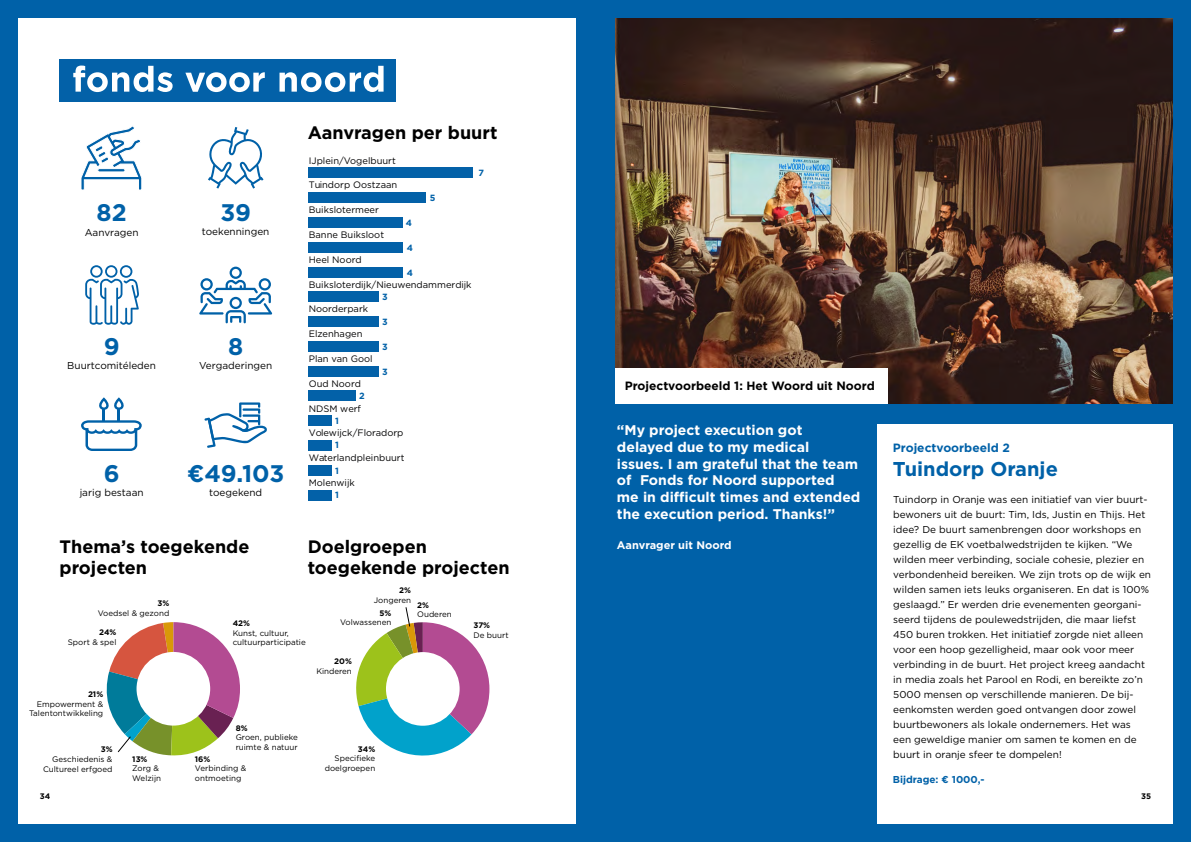
<style>
.page{position:relative;width:1191px;height:842px;background:#0061a8}
.page>*{position:absolute;margin:0;border:0;box-sizing:border-box;transform-origin:0 0}
.t1{font:700 24px "Gotham";letter-spacing:-.005em;color:#0061a8}
.t2{font:700 20px "Gotham";color:#0061a8}
.t3{font:700 18px/21.6px "Gotham";color:#000}
.t4{font:700 14px/16.8px "Gotham";color:#fff}
.t5{font:700 12px "Gotham";color:#000}
.t6{font:700 12px "Gotham";color:#0061a8}
.t7{font:700 11px "Gotham";color:#fff}
.t8{font:10px/15px "Gotham";color:#000}
.t9{font:700 10px "Gotham";color:#0061a8}
.t10{font:9.4px "Gotham";color:#020203}
.t11{font:700 9px "Gotham";color:#0061a8}
.t12{font:8px/9.6px "Gotham";color:#000}
.t13{font:700 8px "Gotham";color:#000}
</style>
<div class="page">
<div style="left:18px;top:18px;width:557px;height:805px;background:#fff"></div>
<div style="left:60px;top:60px;width:336px;height:42px;background:#0361a8"></div>
<svg style="left:73px;top:66px;width:100px;height:26px"></svg>
<svg style="left:185px;top:72px;width:80px;height:20px"></svg>
<svg style="left:279px;top:66px;width:104px;height:26px"></svg>
<svg style="left:208px;top:127px;width:56px;height:62px"></svg>
<svg style="left:85px;top:265px;width:54px;height:60px"></svg>
<svg style="left:199px;top:267px;width:73px;height:56px"></svg>
<svg style="left:81px;top:397px;width:61px;height:54px"></svg>
<svg style="left:81px;top:126px;width:61px;height:64px"></svg>
<svg style="left:204px;top:402px;width:63px;height:46px"></svg>
<img style="left:615px;top:18px;width:557px;height:385px">
<div style="left:876px;top:424px;width:296px;height:399px;background:#fff"></div>
<div style="left:615px;top:368px;width:272px;height:35px;background:#fff"></div>
<div style="left:308px;top:168px;width:165px;height:10px;background:#0361a8"></div>
<div style="left:308px;top:192px;width:118px;height:11px;background:#0361a8"></div>
<div style="left:308px;top:217px;width:94px;height:11px;background:#0361a8"></div>
<div style="left:308px;top:242px;width:94px;height:10px;background:#0361a8"></div>
<div style="left:308px;top:267px;width:94px;height:10px;background:#0361a8"></div>
<div style="left:308px;top:292px;width:71px;height:10px;background:#0361a8"></div>
<div style="left:308px;top:316px;width:71px;height:11px;background:#0361a8"></div>
<div style="left:308px;top:341px;width:71px;height:11px;background:#0361a8"></div>
<div style="left:308px;top:366px;width:71px;height:10px;background:#0361a8"></div>
<div style="left:308px;top:391px;width:47px;height:10px;background:#0361a8"></div>
<div style="left:308px;top:416px;width:24px;height:10px;background:#0361a8"></div>
<div style="left:308px;top:440px;width:24px;height:11px;background:#0361a8"></div>
<div style="left:308px;top:465px;width:24px;height:11px;background:#0361a8"></div>
<div style="left:308px;top:490px;width:24px;height:10px;background:#0361a8"></div>
<svg style="left:106px;top:622px;width:134px;height:134px"></svg>
<svg style="left:356px;top:607px;width:133px;height:149px"></svg>
<h3 class="t3" style="left:308px;top:121px;width:191px">Aanvragen per buurt</h3>
<h1 class="t1" style="left:97px;top:197px;width:32px">82</h1>
<h1 class="t1" style="left:220px;top:196px;width:32px">39</h1>
<p class="t8" style="left:85px;top:224px;width:55px">Aanvragen</p>
<p class="t8" style="left:202px;top:224px;width:69px">toekenningen</p>
<h1 class="t1" style="left:104px;top:330px;width:17px">9</h1>
<h1 class="t1" style="left:228px;top:330px;width:17px">8</h1>
<p class="t8" style="left:67px;top:358px;width:90px">Buurtcomitéleden</p>
<p class="t8" style="left:199px;top:358px;width:75px">Vergaderingen</p>
<h1 class="t1" style="left:104px;top:457px;width:17px">6</h1>
<h1 class="t1" style="left:187px;top:457px;width:99px">€49.103</h1>
<p class="t8" style="left:80px;top:485px;width:65px">jarig bestaan</p>
<p class="t8" style="left:209px;top:485px;width:54px">toegekend</p>
<p class="t10" style="left:309px;top:154px;width:89px">IJplein/Vogelbuurt</p>
<p class="t10" style="left:309px;top:179px;width:90px">Tuindorp Oostzaan</p>
<p class="t10" style="left:309px;top:204px;width:72px">Buikslotermeer</p>
<p class="t10" style="left:309px;top:229px;width:77px">Banne Buiksloot</p>
<p class="t10" style="left:309px;top:253px;width:54px">Heel Noord</p>
<p class="t11" style="left:406px;top:216px;width:8px">4</p>
<p class="t11" style="left:407px;top:241px;width:8px">4</p>
<p class="t11" style="left:407px;top:267px;width:8px">4</p>
<p class="t11" style="left:430px;top:192px;width:7px">5</p>
<p class="t11" style="left:478px;top:167px;width:7px">7</p>
<p class="t10" style="left:309px;top:278px;width:164px">Buiksloterdijk/Nieuwendammerdijk</p>
<p class="t10" style="left:309px;top:303px;width:61px">Noorderpark</p>
<p class="t10" style="left:309px;top:328px;width:55px">Elzenhagen</p>
<p class="t10" style="left:309px;top:353px;width:65px">Plan van Gool</p>
<p class="t10" style="left:309px;top:377px;width:54px">Oud Noord</p>
<p class="t11" style="left:359px;top:390px;width:7px">2</p>
<p class="t10" style="left:309px;top:402px;width:54px">NDSM werf</p>
<p class="t11" style="left:382px;top:291px;width:7px">3</p>
<p class="t11" style="left:382px;top:316px;width:7px">3</p>
<p class="t11" style="left:382px;top:341px;width:7px">3</p>
<p class="t11" style="left:382px;top:366px;width:7px">3</p>
<p class="t11" style="left:335px;top:414px;width:5px">1</p>
<p class="t11" style="left:335px;top:439px;width:5px">1</p>
<p class="t11" style="left:335px;top:464px;width:5px">1</p>
<p class="t10" style="left:309px;top:427px;width:96px">Volewijck/Floradorp</p>
<p class="t10" style="left:309px;top:452px;width:97px">Waterlandpleinbuurt</p>
<p class="t10" style="left:309px;top:477px;width:48px">Molenwijk</p>
<p class="t11" style="left:335px;top:489px;width:5px">1</p>
<h3 class="t3" style="left:60px;top:535px;width:191px">Thema’s toegekende projecten</h3>
<h3 class="t3" style="left:308px;top:535px;width:203px">Doelgroepen toegekende projecten</h3>
<p class="t13" style="left:157px;top:598px;width:13px">3%</p>
<p class="t12" style="left:98px;top:608px;width:73px">Voedsel &amp; gezond</p>
<p class="t13" style="left:99px;top:627px;width:19px">24%</p>
<p class="t12" style="left:68px;top:637px;width:50px">Sport &amp; spel</p>
<p class="t13" style="left:88px;top:689px;width:17px">21%</p>
<p class="t12" style="left:29px;top:699px;width:76px;text-align:right">Empowerment &amp;<br>Talentontwikkeling</p>
<p class="t13" style="left:101px;top:744px;width:13px">3%</p>
<p class="t12" style="left:43px;top:754px;width:71px;text-align:right">Geschiedenis &amp;<br>Cultureel erfgoed</p>
<p class="t13" style="left:40px;top:791px;width:12px">34</p>
<p class="t13" style="left:132px;top:754px;width:17px">13%</p>
<p class="t12" style="left:132px;top:764px;width:30px">Zorg &amp;<br>Welzijn</p>
<p class="t13" style="left:233px;top:618px;width:19px">42%</p>
<p class="t12" style="left:233px;top:628px;width:75px">Kunst, cultuur, cultuurparticipatie</p>
<p class="t13" style="left:399px;top:585px;width:13px">2%</p>
<p class="t12" style="left:374px;top:595px;width:39px">Jongeren</p>
<p class="t13" style="left:417px;top:599px;width:13px">2%</p>
<p class="t13" style="left:379px;top:608px;width:13px">5%</p>
<p class="t12" style="left:417px;top:609px;width:36px">Ouderen</p>
<p class="t12" style="left:340px;top:618px;width:53px">Volwassenen</p>
<p class="t13" style="left:334px;top:656px;width:19px">20%</p>
<p class="t12" style="left:316px;top:666px;width:37px">Kinderen</p>
<p class="t13" style="left:236px;top:723px;width:13px">8%</p>
<p class="t12" style="left:236px;top:733px;width:64px">Groen, publieke ruimte &amp; natuur</p>
<p class="t13" style="left:195px;top:754px;width:17px">16%</p>
<p class="t12" style="left:195px;top:764px;width:53px">Verbinding &amp; ontmoeting</p>
<p class="t13" style="left:358px;top:743px;width:19px">34%</p>
<p class="t12" style="left:325px;top:753px;width:52px;text-align:right">Specifieke doelgroepen</p>
<p class="t13" style="left:473px;top:620px;width:18px">37%</p>
<p class="t12" style="left:473px;top:630px;width:37px">De buurt</p>
<p class="t5" style="left:624px;top:378px;width:252px">Projectvoorbeeld 1: Het Woord uit Noord</p>
<h3 class="t4" style="left:617px;top:422px;width:245px">“My project execution got delayed due to my medical<br>issues. I am grateful that the team of Fonds for Noord supported<br>me in difficult times and extended the execution period. Thanks!”</h3>
<p class="t7" style="left:617px;top:538px;width:116px">Aanvrager uit Noord</p>
<p class="t6" style="left:893px;top:440px;width:119px">Projectvoorbeeld 2</p>
<h2 class="t2" style="left:893px;top:456px;width:167px">Tuindorp Oranje</h2>
<p class="t8" style="left:893px;top:491px;width:259px">Tuindorp in Oranje was een initiatief van vier buurt&shy;bewoners uit de buurt: Tim, Ids, Justin en Thijs. Het idee? De buurt samenbrengen door workshops en gezellig de EK voetbalwedstrijden te kijken. “We wilden meer verbinding, sociale cohesie, plezier en verbondenheid bereiken. We zijn trots op de wijk en wilden samen iets leuks organiseren. En dat is 100% geslaagd.” Er werden drie evenementen georgani&shy;seerd tijdens de poulewedstrijden, die maar liefst 450 buren trokken. Het initiatief zorgde niet alleen voor een hoop gezelligheid, maar ook voor meer verbinding in de buurt. Het project kreeg aandacht in media zoals het Parool en Rodi, en bereikte zo’n 5000 mensen op verschillende manieren. De bij&shy;eenkomsten werden goed ontvangen door zowel buurtbewoners als lokale ondernemers. Het was een geweldige manier om samen te komen en de buurt in oranje sfeer te dompelen!</p>
<p class="t9" style="left:893px;top:773px;width:93px">Bijdrage: € 1000,-</p>
<p class="t13" style="left:1141px;top:791px;width:11px">35</p>
</div>
